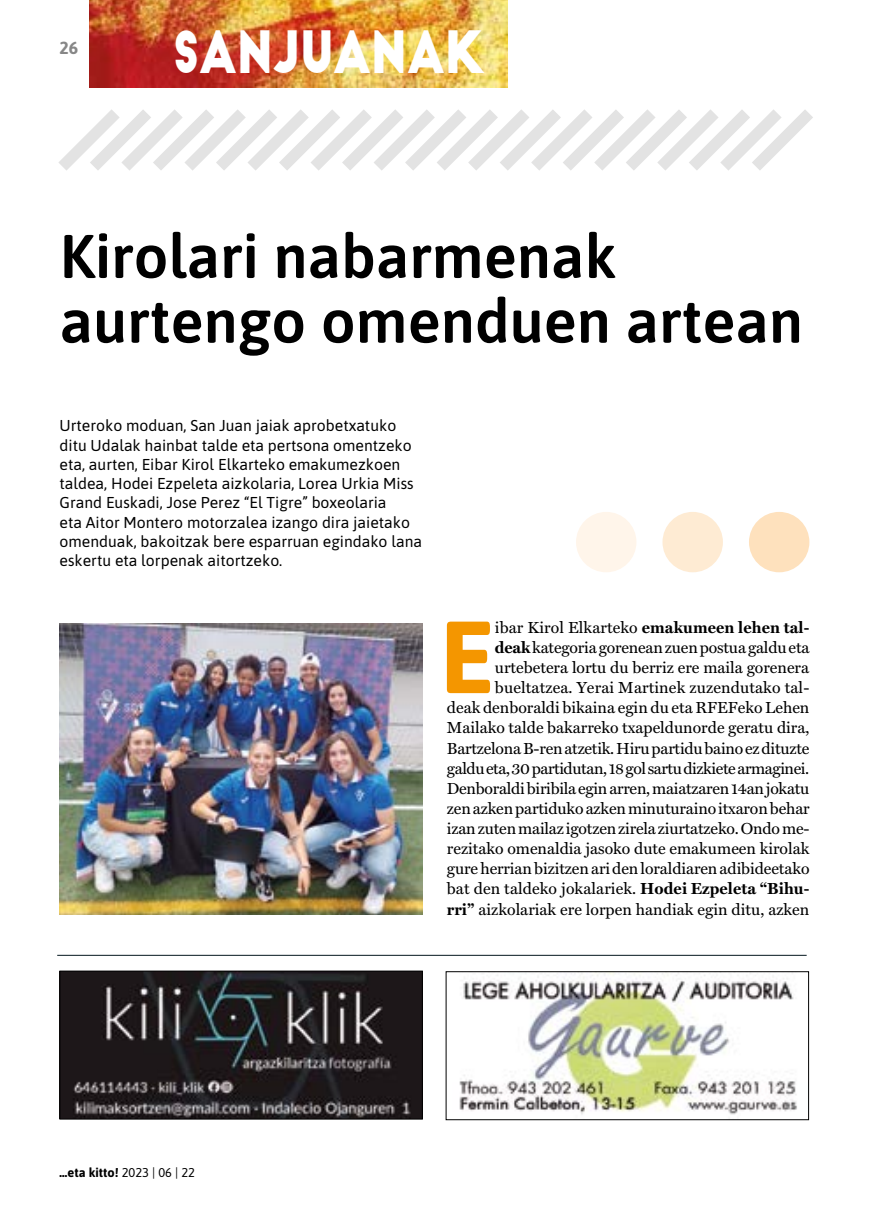
<style>
.page{position:relative;width:869px;height:1216px;background:#fff}
.page>*{position:absolute;margin:0;border:0;box-sizing:border-box;transform-origin:0 0}
.t1{font:700 102.02px "Asap";color:#f49600}
.t2{font:600 61.25px/64.8px "Asap";color:#000}
.t3{font:56.88px "Big John";color:#fff;scale:.8 1}
.t4{font:700 17.5px "Asap";color:#878787}
.t5{font:16.1px/20.1px "Miller Text Roman";letter-spacing:-.005em;color:#000;text-align:right}
.t6{font:15.75px/19.2px "Asap";color:#000}
.t7{font:700 12.78px "Asap";color:#000}
.s1{font-family:"Miller Text";font-weight:700}
.s2{font-weight:400}
</style>
<div class="page">
<img style="left:89px;top:0;width:418px;height:87px">
<img style="left:61px;top:972px;width:359px;height:145px">
<div style="left:59px;top:970px;width:363px;height:149px;border:1px solid #000"></div>
<img style="left:459px;top:973px;width:338px;height:142px">
<div style="left:445px;top:971px;width:363px;height:149px;border:1px solid #000"></div>
<hr style="left:57px;top:954px;width:749px;height:1px;background:#04171f">
<div style="left:748px;top:512px;width:61px;height:60px;background:#fee1bd;border-radius:50%"></div>
<div style="left:662px;top:512px;width:60px;height:60px;background:#feebd3;border-radius:50%"></div>
<div style="left:575px;top:512px;width:61px;height:60px;background:#fff5ea;border-radius:50%"></div>
<svg style="left:58px;top:109px;width:755px;height:62px"></svg>
<img style="left:60px;top:623px;width:362px;height:291px">
<p class="t4" style="left:60px;top:36px;width:20px">26</p>
<h3 class="t3" style="left:173px;top:27px;width:390px">SANJUANAK</h3>
<h2 class="t2" style="left:60px;top:221px;width:744px">Kirolari nabarmenak aurtengo omenduen artean</h2>
<p class="t6" style="left:60px;top:415px;width:364px">Urteroko moduan, San Juan jaiak aprobetxatuko ditu Udalak hainbat talde eta pertsona omentzeko eta, aurten, Eibar Kirol Elkarteko emakumezkoen taldea, Hodei Ezpeleta aizkolaria, Lorea Urkia Miss Grand Euskadi, Jose Perez “El Tigre” boxeolaria<br>eta Aitor Montero motorzalea izango dira jaietako omenduak, bakoitzak bere esparruan egindako lana eskertu eta lorpenak aitortzeko.</p>
<p class="t5" style="left:446px;top:617px;width:364px">ibar Kirol Elkarteko <span class="s1">emakumeen lehen tal-<br>deak</span> kategoria gorenean zuen postua galdu eta urtebetera lortu du berriz ere maila gorenera bueltatzea. Yerai Martinek zuzendutako tal-<br>deak denboraldi bikaina egin du eta RFEFeko Lehen Mailako talde bakarreko txapeldunorde geratu dira, Bartzelona B-ren atzetik. Hiru partidu baino ez dituzte galdu eta, 30 partidutan, 18 gol sartu dizkiete armaginei.<br>Denboraldi biribila egin arren, maiatzaren 14an jokatu zen azken partiduko azken minuturaino itxaron behar izan zuten mailaz igotzen zirela ziurtatzeko. Ondo me&shy;rezitako omenaldia jasoko dute emakumeen kirolak gure herrian bizitzen ari den loraldiaren adibideetako bat den taldeko jokalariek. <span class="s1">Hodei Ezpeleta “Bihu&shy;rri”</span> aizkolariak ere lorpen handiak egin ditu, azken</p>
<h1 class="t1" style="left:439px;top:585px;width:57px">E</h1>
<p class="t7" style="left:60px;top:1162px;width:137px">…eta kitto! <span class="s2">2023 | 06 | 22</span></p>
</div>
